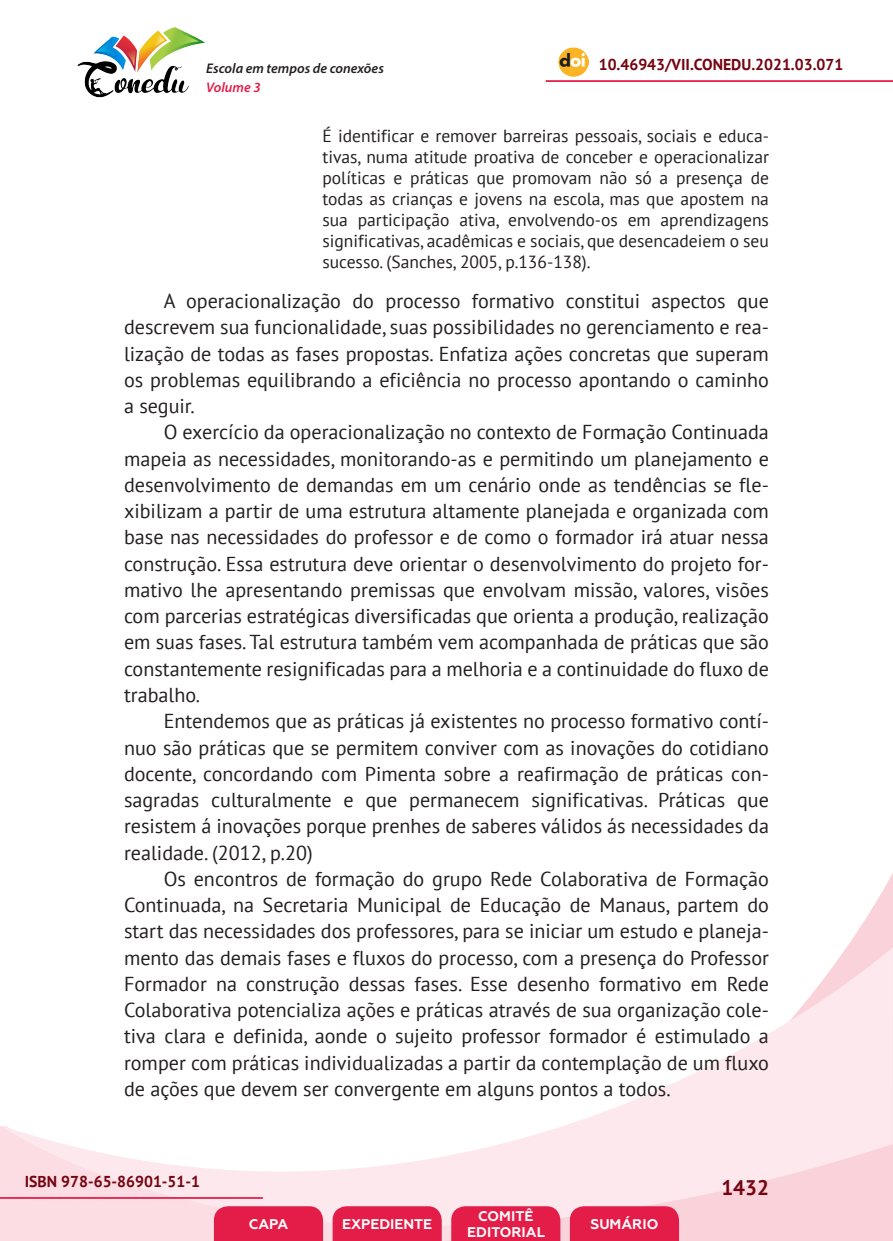
<style>
.page{position:relative;width:893px;height:1241px;background:#fff}
.page>*{position:absolute;margin:0;border:0;box-sizing:border-box;transform-origin:0 0}
.t1{font:700 21px "PT Sans";color:#740410}
._8_CORPO{font:20.12px/26.2px "PT Sans";color:#231f20;text-align:justify}
._12_CITACAO{font:17.5px/21px "PT Sans";color:#231f20;text-align:justify}
.t2{font:700 15.75px "PT Sans";color:#740410}
.t3{font:700 14px/16.8px "Geometria";color:#fff;text-align:center}
.t4{font:italic 600 14px "Myriad Pro";color:#231f20}
.t5{font:italic 600 14px "Myriad Pro";color:#e41c48}
</style>
<div class="page">
<svg style="left:848px;top:873px;width:45px;height:73px"></svg>
<svg style="left:0;top:946px;width:893px;height:294px"></svg>
<hr style="left:0;top:1196px;width:263px;height:2px;background:#e41c48">
<hr style="left:546px;top:80px;width:347px;height:2px;background:#e41c48">
<img style="left:559px;top:47px;width:30px;height:30px">
<img style="left:77px;top:27px;width:128px;height:71px">
<svg style="left:214px;top:1205px;width:109px;height:35px;background:#e52751"></svg>
<svg style="left:333px;top:1205px;width:109px;height:35px;background:#e52751"></svg>
<svg style="left:451px;top:1205px;width:109px;height:35px;background:#e52751"></svg>
<svg style="left:570px;top:1205px;width:109px;height:35px;background:#e52650"></svg>
<p class="t4" style="left:206px;top:59px;width:179px">Escola em tempos de conexões</p>
<p class="t2" style="left:599px;top:54px;width:246px">10.46943/VII.CONEDU.2021.03.071</p>
<p class="t5" style="left:206px;top:78px;width:56px">Volume 3</p>
<p class="_12_CITACAO" style="left:322px;top:125px;width:448px">É identificar e remover barreiras pessoais, sociais e educa&shy;tivas, numa atitude proativa de conceber e operacionalizar políticas e práticas que promovam não só a presença de todas as crianças e jovens na escola, mas que apostem na sua participação ativa, envolvendo-os em aprendizagens significativas, acadêmicas e sociais, que desencadeiem o seu sucesso. (Sanches, 2005, p.136-138).</p>
<p class="_8_CORPO" style="left:124px;top:287px;width:646px;text-indent:40px">A operacionalização do processo formativo constitui aspectos que descrevem sua funcionalidade, suas possibilidades no gerenciamento e rea&shy;lização de todas as fases propostas. Enfatiza ações concretas que superam os problemas equilibrando a eficiência no processo apontando o caminho a seguir.</p>
<p class="_8_CORPO" style="left:124px;top:418px;width:646px;text-indent:40px">O exercício da operacionalização no contexto de Formação Continuada mapeia as necessidades, monitorando-as e permitindo um planejamento e desenvolvimento de demandas em um cenário onde as tendências se fle&shy;xibilizam a partir de uma estrutura altamente planejada e organizada com base nas necessidades do professor e de como o formador irá atuar nessa construção. Essa estrutura deve orientar o desenvolvimento do projeto for&shy;mativo lhe apresentando premissas que envolvam missão, valores, visões com parcerias estratégicas diversificadas que orienta a produção, realização em suas fases. Tal estrutura também vem acompanhada de práticas que são constantemente resignificadas para a melhoria e a continuidade do fluxo de trabalho.</p>
<p class="_8_CORPO" style="left:124px;top:707px;width:646px;text-indent:40px">Entendemos que as práticas já existentes no processo formativo contí&shy;nuo são práticas que se permitem conviver com as inovações do cotidiano docente, concordando com Pimenta sobre a reafirmação de práticas con&shy;sagradas culturalmente e que permanecem significativas. Práticas que resistem á inovações porque prenhes de saberes válidos ás necessidades da realidade. (2012, p.20)</p>
<p class="_8_CORPO" style="left:124px;top:865px;width:646px;text-indent:40px">Os encontros de formação do grupo Rede Colaborativa de Formação Continuada, na Secretaria Municipal de Educação de Manaus, partem do start das necessidades dos professores, para se iniciar um estudo e planeja&shy;mento das demais fases e fluxos do processo, com a presença do Professor Formador na construção dessas fases. Esse desenho formativo em Rede Colaborativa potencializa ações e práticas através de sua organização cole&shy;tiva clara e definida, aonde o sujeito professor formador é estimulado a romper com práticas individualizadas a partir da contemplação de um fluxo de ações que devem ser convergente em alguns pontos a todos.</p>
<p class="t2" style="left:25px;top:1170px;width:177px">ISBN 978-65-86901-51-1</p>
<p class="t3" style="left:249px;top:1215px;width:41px">CAPA</p>
<p class="t3" style="left:342px;top:1215px;width:92px">EXPEDIENTE</p>
<p class="t3" style="left:467px;top:1207px;width:79px">COMITÊ<br>EDITORIAL</p>
<p class="t3" style="left:590px;top:1215px;width:69px">SUMÁRIO</p>
<p class="t1" style="left:721px;top:1173px;width:49px">1432</p>
</div>
